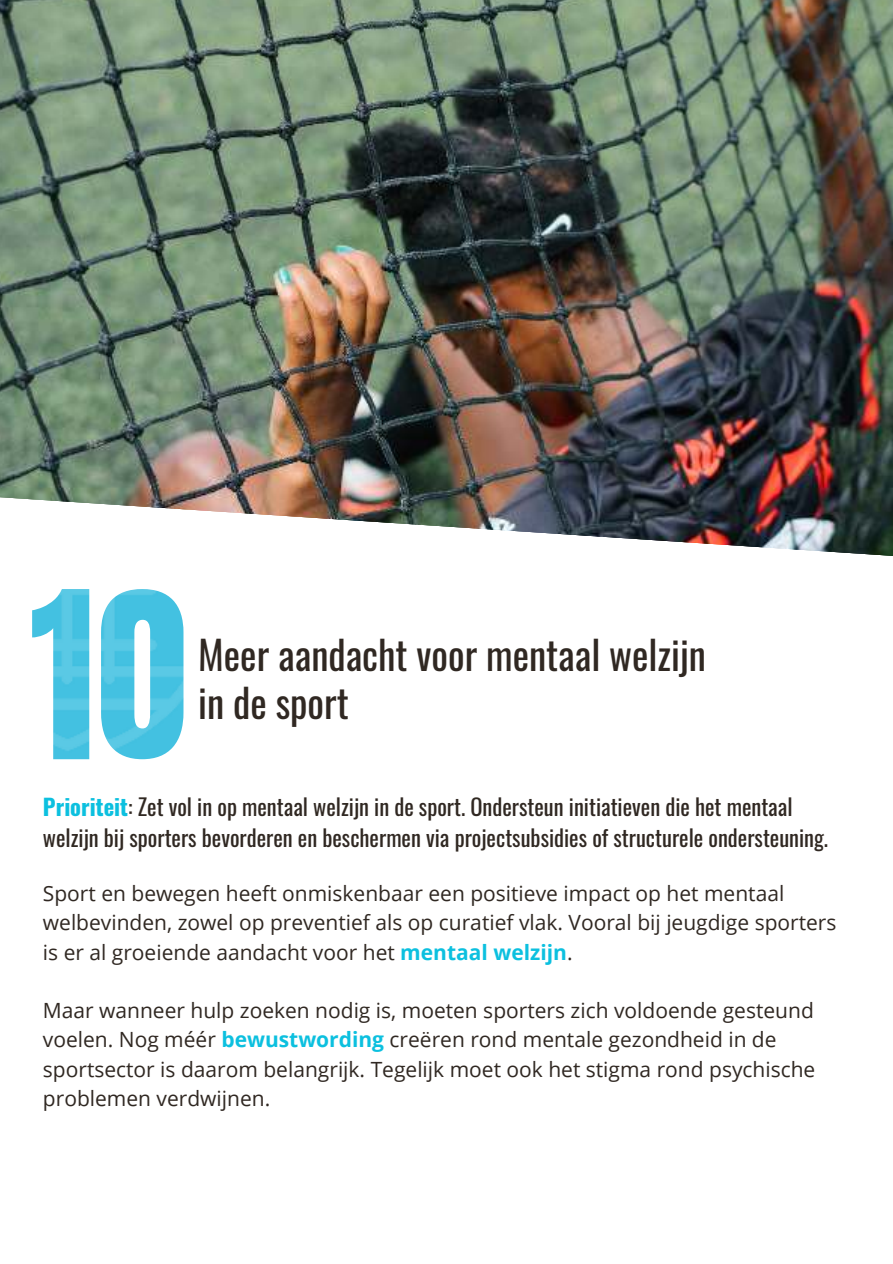
<style>
.page{position:relative;width:893px;height:1264px;background:#fff}
.page>*{position:absolute;margin:0;border:0;box-sizing:border-box;transform-origin:0 0}
.t1{font:39px/48.3px "Oswald";color:#302822}
.t2{font:22.5px/31.5px "Oswald";color:#302822}
.t3{font:21px/29.2px "Open Sans";color:#302822}
.s1{font-weight:700;color:#0cc0df}
</style>
<div class="page">
<img style="left:0;top:0;width:892px;height:478px">
<svg style="left:0;top:478px;width:892px;height:282px"></svg>
<img style="left:32px;top:589px;width:57px;height:170px">
<img style="left:101px;top:589px;width:82px;height:170px">
<h1 class="t1" style="left:198px;top:627px;width:509px">Meer aandacht voor mentaal welzijn in de sport</h1>
<p class="t2" style="left:43px;top:788px;width:786px"><span class="s1">Prioriteit</span>: Zet vol in op mentaal welzijn in de sport. Ondersteun initiatieven die het mentaal welzijn bij sporters bevorderen en beschermen via projectsubsidies of structurele ondersteuning.</p>
<p class="t3" style="left:43px;top:878px;width:795px">Sport en bewegen heeft onmiskenbaar een positieve impact op het mentaal welbevinden, zowel op preventief als op curatief vlak. Vooral bij jeugdige sporters is er al groeiende aandacht voor het <span class="s1">mentaal welzijn</span>.</p>
<p class="t3" style="left:43px;top:995px;width:774px">Maar wanneer hulp zoeken nodig is, moeten sporters zich voldoende gesteund voelen. Nog méér <span class="s1">bewustwording</span> creëren rond mentale gezondheid in de sportsector is daarom belangrijk. Tegelijk moet ook het stigma rond psychische problemen verdwijnen.</p>
</div>
